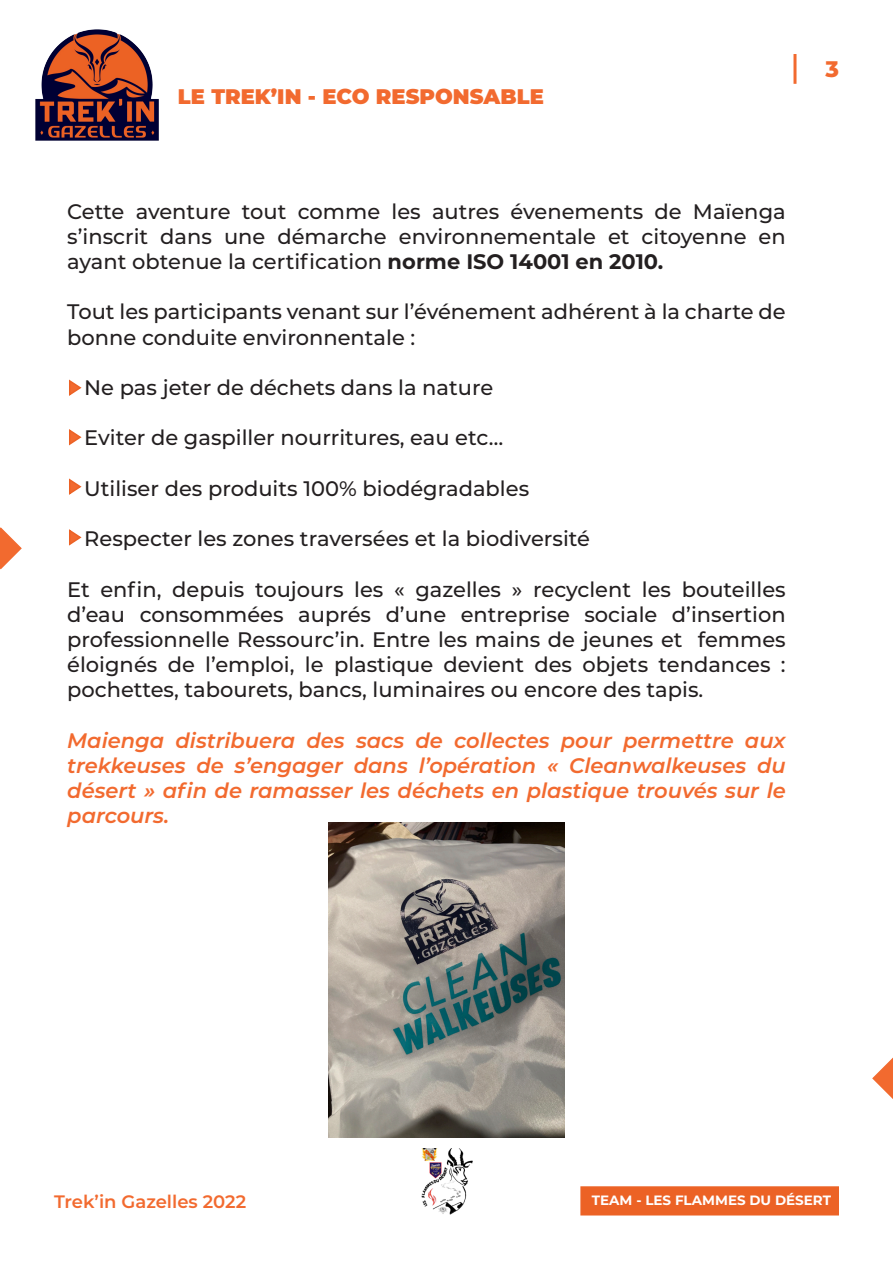
<style>
.page{position:relative;width:893px;height:1263px;background:#fff}
.page>*{position:absolute;margin:0;border:0;box-sizing:border-box;transform-origin:0 0}
.t1{font:800 22.5px "Montserrat";color:#f26a2f}
.t2{font:500 21px/25.2px "Montserrat";color:#231f20;text-align:justify}
.t3{font:italic 600 21px/25.2px "Montserrat";color:#f26a2f;text-align:justify}
.t4{font:900 21px "Montserrat";color:#f26a2f}
.t5{font:600 18px "Montserrat";color:#f26a2f}
.t6{font:700 13.5px "Montserrat";color:#fff}
.s1{font-weight:700}
</style>
<div class="page">
<hr style="left:793px;top:54px;width:3px;height:30px;background:#f26a2f">
<svg style="left:0;top:527px;width:22px;height:43px"></svg>
<svg style="left:872px;top:1057px;width:21px;height:42px"></svg>
<img style="left:35px;top:29px;width:124px;height:112px">
<div style="left:580px;top:1186px;width:259px;height:29px;background:#ec6225;border:2px solid #ec6225"></div>
<img style="left:421px;top:1148px;width:51px;height:67px">
<svg style="left:69px;top:379px;width:13px;height:17px"></svg>
<svg style="left:69px;top:429px;width:13px;height:17px"></svg>
<svg style="left:69px;top:478px;width:13px;height:17px"></svg>
<svg style="left:69px;top:529px;width:13px;height:17px"></svg>
<img style="left:329px;top:823px;width:235px;height:314px">
<p class="t4" style="left:178px;top:81px;width:367px">LE TREK’IN - ECO RESPONSABLE</p>
<p class="t1" style="left:825px;top:52px;width:15px">3</p>
<p class="t2" style="left:67px;top:198px;width:720px">Cette aventure tout comme les autres évenements de Maïenga s’inscrit dans une démarche environnementale et citoyenne en ayant obtenue la certification <span class="s1">norme ISO 14001 en 2010.</span></p>
<p class="t2" style="left:67px;top:298px;width:720px">Tout les participants venant sur l’événement adhérent à la charte de bonne conduite environnentale :</p>
<p class="t2" style="left:84px;top:374px;width:411px">Ne pas jeter de déchets dans la nature</p>
<p class="t2" style="left:84px;top:424px;width:421px">Eviter de gaspiller nourritures, eau etc…</p>
<p class="t2" style="left:84px;top:475px;width:446px">Utiliser des produits 100% biodégradables</p>
<p class="t2" style="left:84px;top:525px;width:507px">Respecter les zones traversées et la biodiversité</p>
<p class="t2" style="left:67px;top:576px;width:720px">Et enfin, depuis toujours les « gazelles » recyclent les bouteilles d’eau consommées auprés d’une entreprise sociale d’insertion professionnelle Ressourc’in. Entre les mains de jeunes et femmes éloignés de l’emploi, le plastique devient des objets tendances : pochettes, tabourets, bancs, luminaires ou encore des tapis.</p>
<p class="t3" style="left:67px;top:727px;width:720px">Maienga distribuera des sacs de collectes pour permettre aux trekkeuses de s’engager dans l’opération « Cleanwalkeuses du désert » afin de ramasser les déchets en plastique trouvés sur le parcours.</p>
<p class="t5" style="left:54px;top:1189px;width:194px">Trek’in Gazelles 2022</p>
<p class="t6" style="left:592px;top:1190px;width:241px">TEAM - LES FLAMMES DU DÉSERT</p>
</div>
